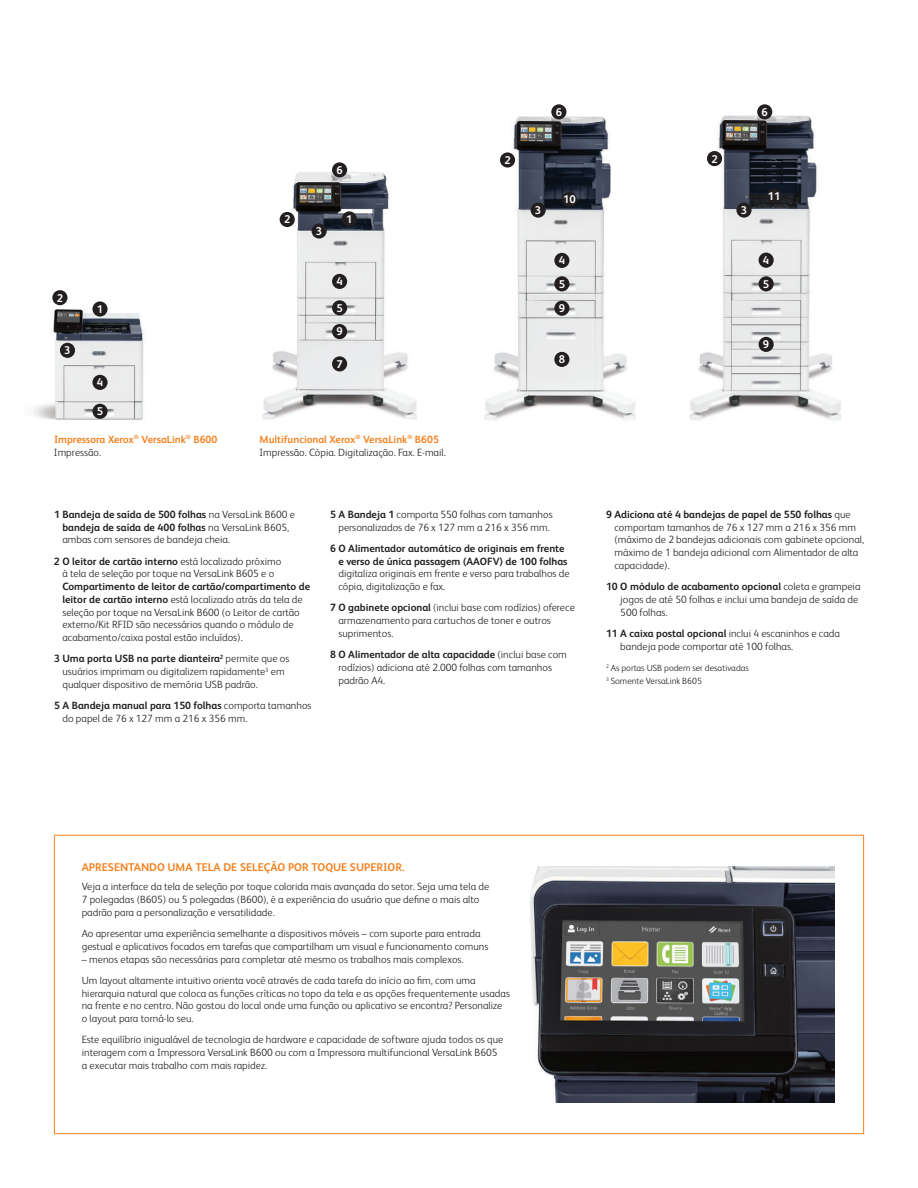
<style>
.page{position:relative;width:918px;height:1188px;background:#fff}
.page>*{position:absolute;margin:0;border:0;box-sizing:border-box;transform-origin:0 0}
.t1{font:700 11.25px "Xerox Sans";color:#f58220}
.t2{font:700 11.25px "Xerox Sans";color:#fff}
.t3{font:300 10.5px/12.8px "Xerox Sans";color:#231f20}
.t4{font:700 10.5px/12.8px "Xerox Sans";color:#231f20;text-align:right}
.t5{font:700 10.5px/12.8px "Xerox Sans";color:#f58220}
.t6{font:300 9px/12.8px "Xerox Sans";color:#231f20}
.s1{font-weight:300;color:#231f20}
.s2{font-weight:700;color:#f58220}
.s3{font-weight:700}
</style>
<div class="page">
<img style="left:530px;top:867px;width:305px;height:235px">
<img style="left:33px;top:290px;width:112px;height:130px">
<img style="left:262px;top:166px;width:155px;height:254px">
<img style="left:484px;top:104px;width:152px;height:316px">
<svg style="left:92px;top:301px;width:16px;height:16px"></svg>
<div style="left:92px;top:375px;width:16px;height:15px;background:#231f20;border-radius:50%"></div>
<div style="left:332px;top:324px;width:15px;height:15px;background:#231f20;border-radius:50%"></div>
<div style="left:554px;top:301px;width:15px;height:15px;background:#231f20;border-radius:50%"></div>
<div style="left:332px;top:300px;width:15px;height:15px;background:#231f20;border-radius:50%"></div>
<div style="left:554px;top:276px;width:15px;height:15px;background:#231f20;border-radius:50%"></div>
<div style="left:332px;top:274px;width:15px;height:15px;background:#231f20;border-radius:50%"></div>
<div style="left:554px;top:253px;width:15px;height:15px;background:#231f20;border-radius:50%"></div>
<div style="left:332px;top:162px;width:15px;height:15px;background:#231f20;border-radius:50%"></div>
<div style="left:551px;top:104px;width:15px;height:15px;background:#231f20;border-radius:50%"></div>
<div style="left:342px;top:211px;width:15px;height:15px;background:#231f20;border-radius:50%"></div>
<div style="left:562px;top:192px;width:15px;height:15px;background:#231f20;border-radius:50%"></div>
<div style="left:312px;top:223px;width:15px;height:16px;background:#231f20;border-radius:50%"></div>
<div style="left:531px;top:203px;width:15px;height:15px;background:#231f20;border-radius:50%"></div>
<div style="left:92px;top:404px;width:16px;height:15px;background:#231f20;border-radius:50%"></div>
<div style="left:332px;top:356px;width:15px;height:15px;background:#231f20;border-radius:50%"></div>
<div style="left:554px;top:352px;width:15px;height:15px;background:#231f20;border-radius:50%"></div>
<div style="left:60px;top:343px;width:15px;height:15px;background:#231f20;border-radius:50%"></div>
<div style="left:52px;top:290px;width:15px;height:15px;background:#231f20;border-radius:50%"></div>
<div style="left:280px;top:212px;width:15px;height:15px;background:#231f20;border-radius:50%"></div>
<div style="left:500px;top:152px;width:15px;height:16px;background:#231f20;border-radius:50%"></div>
<img style="left:689px;top:110px;width:153px;height:310px">
<div style="left:759px;top:276px;width:15px;height:15px;background:#231f20;border-radius:50%"></div>
<div style="left:759px;top:253px;width:15px;height:15px;background:#231f20;border-radius:50%"></div>
<div style="left:757px;top:104px;width:15px;height:15px;background:#231f20;border-radius:50%"></div>
<div style="left:767px;top:189px;width:15px;height:15px;background:#231f20;border-radius:50%"></div>
<div style="left:736px;top:203px;width:16px;height:15px;background:#231f20;border-radius:50%"></div>
<div style="left:759px;top:337px;width:15px;height:15px;background:#231f20;border-radius:50%"></div>
<div style="left:707px;top:151px;width:15px;height:15px;background:#231f20;border-radius:50%"></div>
<p class="t2" style="left:57px;top:290px;width:8px">2</p>
<p class="t2" style="left:64px;top:343px;width:8px">3</p>
<p class="t2" style="left:97px;top:301px;width:8px">1</p>
<p class="t2" style="left:97px;top:375px;width:8px">4</p>
<p class="t2" style="left:97px;top:404px;width:8px">5</p>
<p class="t2" style="left:284px;top:212px;width:8px">2</p>
<p class="t2" style="left:556px;top:104px;width:8px">6</p>
<p class="t2" style="left:316px;top:223px;width:8px">3</p>
<p class="t2" style="left:336px;top:162px;width:8px">6</p>
<p class="t2" style="left:346px;top:211px;width:8px">1</p>
<p class="t2" style="left:504px;top:152px;width:8px">2</p>
<p class="t2" style="left:535px;top:202px;width:8px">3</p>
<p class="t2" style="left:563px;top:192px;width:14px">10</p>
<p class="t2" style="left:559px;top:253px;width:8px">4</p>
<p class="t2" style="left:336px;top:274px;width:8px">4</p>
<p class="t2" style="left:559px;top:276px;width:8px">5</p>
<p class="t2" style="left:336px;top:300px;width:8px">5</p>
<p class="t2" style="left:559px;top:301px;width:8px">9</p>
<p class="t2" style="left:336px;top:324px;width:8px">9</p>
<p class="t2" style="left:336px;top:356px;width:8px">7</p>
<p class="t2" style="left:559px;top:352px;width:8px">8</p>
<p class="t5" style="left:54px;top:432px;width:165px">Impressora Xerox<sup>®</sup> VersaLink<sup>®</sup> B600<br><span class="s1">Impressão.</span></p>
<p class="t3" style="left:260px;top:432px;width:188px"><span class="s2">Multifuncional Xerox</span><sup>®</sup> <span class="s2">VersaLink</span><sup>®</sup> <span class="s2">B605<br></span>Impressão. Cópia. Digitalização. Fax. E-mail.</p>
<p class="t3" style="left:62px;top:507px;width:234px;text-indent:-8px"><span class="s3">1 Bandeja de saída de 500 folhas</span> na VersaLink B600 e <span class="s3">bandeja de saída de 400 folhas</span> na VersaLink B605, ambas com sensores de bandeja cheia.</p>
<p class="t3" style="left:54px;top:554px;width:229px;text-align:center"><span class="s3">2 O leitor de cartão interno</span> está localizado próximo à tela de seleção por toque na VersaLink B605 e o</p>
<p class="t3" style="left:62px;top:580px;width:249px"><span class="s3">Compartimento de leitor de cartão/compartimento de leitor de cartão interno</span> está localizado atrás da tela de seleção por toque na VersaLink B600 (o Leitor de cartão externo/Kit RFID são necessários quando o módulo de acabamento/caixa postal estão incluídos).</p>
<p class="t3" style="left:62px;top:652px;width:229px;text-indent:-8px"><span class="s3">3 Uma porta USB na parte dianteira</span><sup>2</sup> permite que os usuários imprimam ou digitalizem rapidamente<sup>3</sup> em qualquer dispositivo de memória USB padrão.</p>
<p class="t3" style="left:62px;top:699px;width:251px;text-indent:-8px"><span class="s3">5 A Bandeja manual para 150 folhas</span> comporta tamanhos do papel de 76 x 127 mm a 216 x 356 mm.</p>
<p class="t3" style="left:330px;top:507px;width:224px;text-align:center"><span class="s3">5 A Bandeja 1</span> comporta 550 folhas com tamanhos personalizados de 76 x 127 mm a 216 x 356 mm.</p>
<p class="t4" style="left:330px;top:541px;width:239px">6 O Alimentador automático de originais em frente e verso de única passagem (AAOFV) de 100 folhas</p>
<p class="t3" style="left:338px;top:567px;width:233px">digitaliza originais em frente e verso para trabalhos de cópia, digitalização e fax.</p>
<p class="t3" style="left:338px;top:601px;width:238px;text-indent:-8px"><span class="s3">7 O gabinete opcional</span> (inclui base com rodízios) oferece armazenamento para cartuchos de toner e outros suprimentos.</p>
<p class="t3" style="left:338px;top:648px;width:230px;text-indent:-8px"><span class="s3">8 O Alimentador de alta capacidade</span> (inclui base com rodízios) adiciona até 2.000 folhas com tamanhos padrão A4.</p>
<p class="t2" style="left:711px;top:151px;width:8px">2</p>
<p class="t2" style="left:762px;top:104px;width:8px">6</p>
<p class="t2" style="left:741px;top:202px;width:8px">3</p>
<p class="t2" style="left:768px;top:189px;width:14px">11</p>
<p class="t2" style="left:763px;top:253px;width:8px">4</p>
<p class="t2" style="left:763px;top:276px;width:8px">5</p>
<p class="t2" style="left:763px;top:337px;width:8px">9</p>
<p class="t3" style="left:614px;top:507px;width:251px;text-indent:-8px"><span class="s3">9 Adiciona até 4 bandejas de papel de 550 folhas</span> que comportam tamanhos de 76 x 127 mm a 216 x 356 mm (máximo de 2 bandejas adicionais com gabinete opcional, máximo de 1 bandeja adicional com Alimentador de alta capacidade).</p>
<p class="t3" style="left:620px;top:580px;width:242px;text-indent:-14px"><span class="s3">10 O módulo de acabamento opcional</span> coleta e grampeia jogos de até 50 folhas e inclui uma bandeja de saída de<br>500 folhas.</p>
<p class="t3" style="left:620px;top:626px;width:221px;text-indent:-14px"><span class="s3">11 A caixa postal opcional</span> inclui 4 escaninhos e cada bandeja pode comportar até 100 folhas.</p>
<p class="t6" style="left:606px;top:661px;width:144px"><sup>2</sup> As portas USB podem ser desativadas<br><sup>3</sup> Somente VersaLink B605</p>
<p class="t1" style="left:82px;top:860px;width:324px">APRESENTANDO UMA TELA DE SELEÇÃO POR TOQUE SUPERIOR.</p>
<p class="t3" style="left:82px;top:880px;width:409px">Veja a interface da tela de seleção por toque colorida mais avançada do setor. Seja uma tela de<br>7 polegadas (B605) ou 5 polegadas (B600), é a experiência do usuário que define o mais alto padrão para a personalização e versatilidade.</p>
<p class="t3" style="left:82px;top:927px;width:408px">Ao apresentar uma experiência semelhante a dispositivos móveis – com suporte para entrada gestual e aplicativos focados em tarefas que compartilham um visual e funcionamento comuns</p>
<p class="t3" style="left:82px;top:948px;width:395px;line-height:21.3px">– menos etapas são necessárias para completar até mesmo os trabalhos mais complexos.<br>Um layout altamente intuitivo orienta você através de cada tarefa do início ao fim, com uma</p>
<p class="t3" style="left:82px;top:986px;width:430px">hierarquia natural que coloca as funções críticas no topo da tela e as opções frequentemente usadas na frente e no centro. Não gostou do local onde uma função ou aplicativo se encontra? Personalize o layout para torná-lo seu.</p>
<p class="t3" style="left:82px;top:1033px;width:423px">Este equilíbrio inigualável de tecnologia de hardware e capacidade de software ajuda todos os que interagem com a Impressora VersaLink B600 ou com a Impressora multifuncional VersaLink B605 a executar mais trabalho com mais rapidez.</p>
</div>
